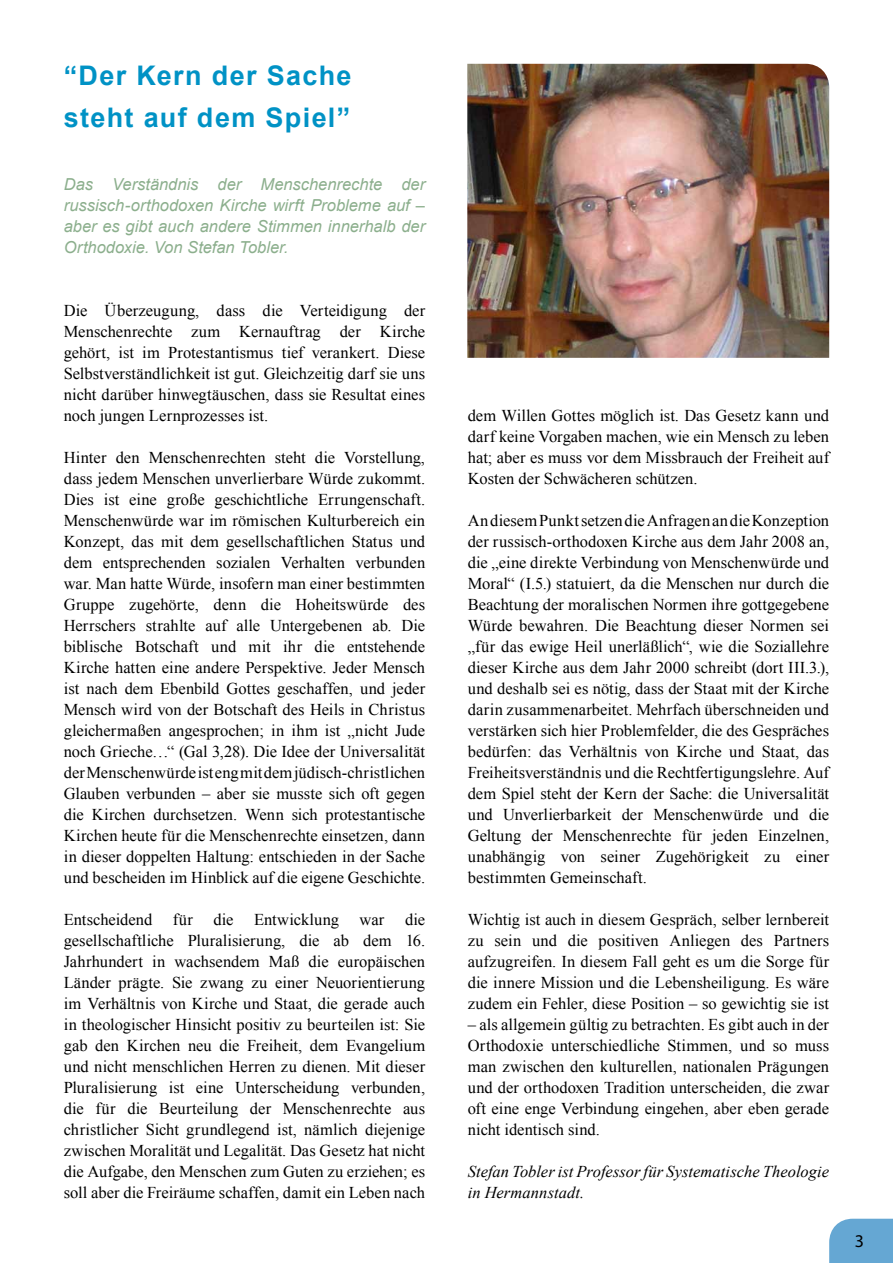
<style>
.page{position:relative;width:893px;height:1263px;background:#fff}
.page>*{position:absolute;margin:0;border:0;box-sizing:border-box;transform-origin:0 0}
.t1{font:700 27px/42px "Arial";letter-spacing:.05em;color:#0092c5}
.t2{font:18px "Myriad Pro";color:#000}
.t3{font:16.5px/21px "Times New Roman";color:#000;text-align:justify}
.t4{font:italic 16.5px/21px "Arial";color:#8caf8d;text-align:justify}
.t5{font:italic 16.5px/21px "Times New Roman";letter-spacing:.005em;color:#000}
</style>
<div class="page">
<div style="left:829px;top:1219px;width:64px;height:44px;background:#65a7d3"></div>
<img style="left:467px;top:64px;width:362px;height:294px">
<h1 class="t1" style="left:64px;top:55px;width:289px">“Der Kern der Sache steht auf dem Spiel”</h1>
<p class="t4" style="left:64px;top:174px;width:363px">Das Verständnis der Menschenrechte der russisch-orthodoxen Kirche wirft Probleme auf – aber es gibt auch andere Stimmen innerhalb der Orthodoxie. Von Stefan Tobler.</p>
<p class="t3" style="left:64px;top:300px;width:363px">Die Überzeugung, dass die Verteidigung der Menschenrechte zum Kernauftrag der Kirche gehört, ist im Protestantismus tief verankert. Diese Selbstverständlichkeit ist gut. Gleichzeitig darf sie uns nicht darüber hinwegtäuschen, dass sie Resultat eines noch jungen Lernprozesses ist.</p>
<p class="t3" style="left:64px;top:447px;width:363px">Hinter den Menschenrechten steht die Vorstellung, dass jedem Menschen unverlierbare Würde zukommt.<br>Dies ist eine große geschichtliche Errungenschaft.<br>Menschenwürde war im römischen Kulturbereich ein Konzept, das mit dem gesellschaftlichen Status und dem entsprechenden sozialen Verhalten verbunden war. Man hatte Würde, insofern man einer bestimmten Gruppe zugehörte, denn die Hoheitswürde des Herrschers strahlte auf alle Untergebenen ab. Die biblische Botschaft und mit ihr die entstehende Kirche hatten eine andere Perspektive. Jeder Mensch ist nach dem Ebenbild Gottes geschaffen, und jeder Mensch wird von der Botschaft des Heils in Christus gleichermaßen angesprochen; in ihm ist „nicht Jude noch Grieche…“ (Gal 3,28). Die Idee der Universalität der Menschenwürde ist eng mit dem jüdisch-christlichen Glauben verbunden – aber sie musste sich oft gegen die Kirchen durchsetzen. Wenn sich protestantische Kirchen heute für die Menschenrechte einsetzen, dann in dieser doppelten Haltung: entschieden in der Sache und bescheiden im Hinblick auf die eigene Geschichte.</p>
<p class="t3" style="left:64px;top:909px;width:363px">Entscheidend für die Entwicklung war die gesellschaftliche Pluralisierung, die ab dem 16.<br>Jahrhundert in wachsendem Maß die europäischen Länder prägte. Sie zwang zu einer Neuorientierung im Verhältnis von Kirche und Staat, die gerade auch in theologischer Hinsicht positiv zu beurteilen ist: Sie gab den Kirchen neu die Freiheit, dem Evangelium und nicht menschlichen Herren zu dienen. Mit dieser Pluralisierung ist eine Unterscheidung verbunden, die für die Beurteilung der Menschenrechte aus christlicher Sicht grundlegend ist, nämlich diejenige zwischen Moralität und Legalität. Das Gesetz hat nicht die Aufgabe, den Menschen zum Guten zu erziehen; es soll aber die Freiräume schaffen, damit ein Leben nach</p>
<p class="t3" style="left:468px;top:405px;width:363px">dem Willen Gottes möglich ist. Das Gesetz kann und darf keine Vorgaben machen, wie ein Mensch zu leben hat; aber es muss vor dem Missbrauch der Freiheit auf Kosten der Schwächeren schützen.</p>
<p class="t3" style="left:468px;top:510px;width:363px">An diesem Punkt setzen die Anfragen an die Konzeption der russisch-orthodoxen Kirche aus dem Jahr 2008 an, die „eine direkte Verbindung von Menschenwürde und Moral“ (I.5.) statuiert, da die Menschen nur durch die Beachtung der moralischen Normen ihre gottgegebene Würde bewahren. Die Beachtung dieser Normen sei „für das ewige Heil unerläßlich“, wie die Soziallehre dieser Kirche aus dem Jahr 2000 schreibt (dort III.3.), und deshalb sei es nötig, dass der Staat mit der Kirche darin zusammenarbeitet. Mehrfach überschneiden und verstärken sich hier Problemfelder, die des Gespräches bedürfen: das Verhältnis von Kirche und Staat, das Freiheitsverständnis und die Rechtfertigungslehre. Auf dem Spiel steht der Kern der Sache: die Universalität und Unverlierbarkeit der Menschenwürde und die Geltung der Menschenrechte für jeden Einzelnen, unabhängig von seiner Zugehörigkeit zu einer bestimmten Gemeinschaft.</p>
<p class="t3" style="left:468px;top:909px;width:363px">Wichtig ist auch in diesem Gespräch, selber lernbereit zu sein und die positiven Anliegen des Partners aufzugreifen. In diesem Fall geht es um die Sorge für die innere Mission und die Lebensheiligung. Es wäre zudem ein Fehler, diese Position – so gewichtig sie ist</p>
<p class="t3" style="left:468px;top:1014px;width:363px">– als allgemein gültig zu betrachten. Es gibt auch in der Orthodoxie unterschiedliche Stimmen, und so muss man zwischen den kulturellen, nationalen Prägungen und der orthodoxen Tradition unterscheiden, die zwar oft eine enge Verbindung eingehen, aber eben gerade nicht identisch sind.</p>
<p class="t5" style="left:468px;top:1161px;width:363px">Stefan Tobler ist Professor für Systematische Theologie in Hermannstadt.</p>
<p class="t2" style="left:855px;top:1230px;width:11px">3</p>
</div>
